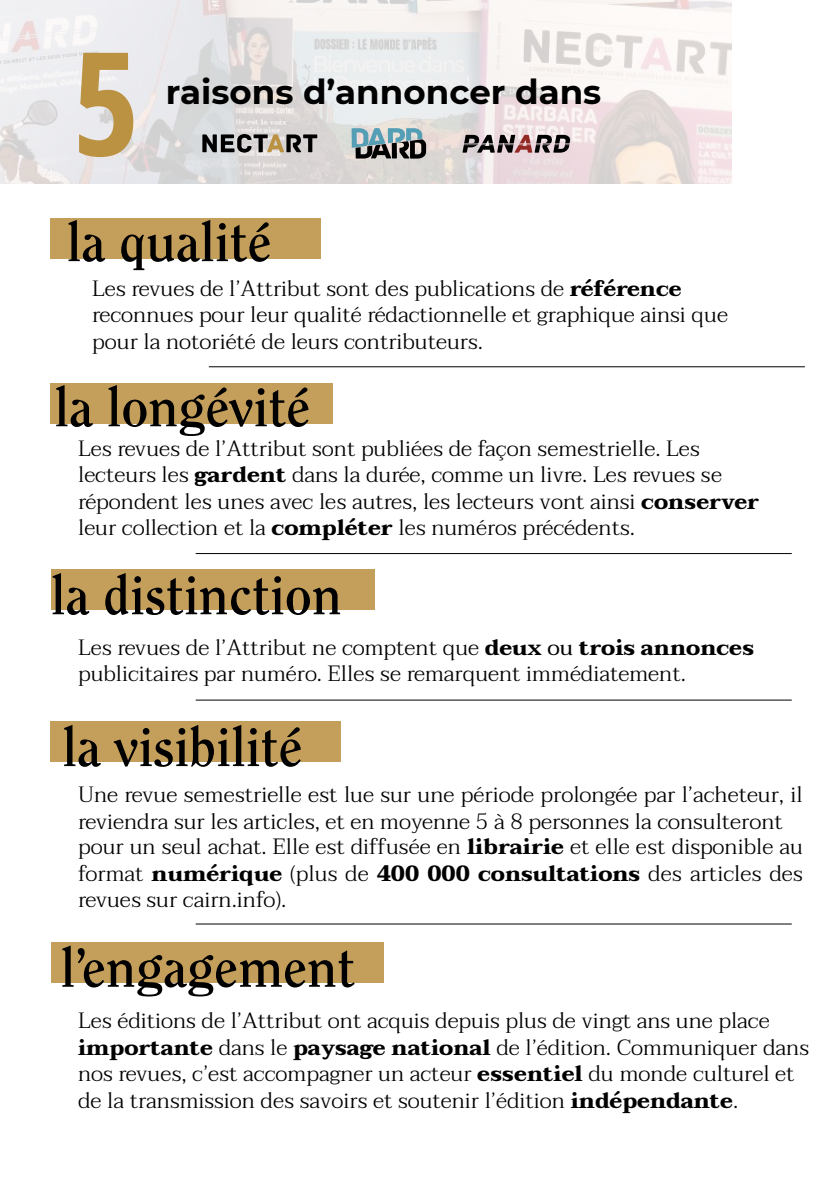
<style>
.page{position:relative;width:840px;height:1191px;background:#fff}
.page>*{position:absolute;margin:0;border:0;box-sizing:border-box;transform-origin:0 0}
.t1{font:700 144px "Open Sans Condensed";color:#bb9142}
.t2{font:700 54px "Clearface ITC Pro";color:#000}
.t3{font:700 34px "Montserrat";color:#000}
.t4{font:300 22px/26.4px "Taviraj";color:#000}
.s1{font-weight:700}
.s2{font-weight:400}
.s3{font-family:"font 000000002 ceb 8 b 0 e";font-weight:400}
</style>
<div class="page">
<svg style="left:0;top:0;width:732px;height:184px"></svg>
<hr style="left:209px;top:366px;width:595px;height:1px;background:#000">
<hr style="left:195px;top:553px;width:596px;height:1px;background:#000">
<hr style="left:195px;top:699px;width:596px;height:1px;background:#000">
<hr style="left:195px;top:923px;width:596px;height:1px;background:#000">
<div style="left:51px;top:218px;width:270px;height:40px;background:#c49f5b"></div>
<div style="left:51px;top:383px;width:281px;height:40px;background:#c49f5b"></div>
<div style="left:51px;top:569px;width:323px;height:41px;background:#c49f5b"></div>
<div style="left:51px;top:721px;width:289px;height:41px;background:#c49f5b"></div>
<div style="left:51px;top:942px;width:332px;height:41px;background:#c49f5b"></div>
<svg style="left:351px;top:128px;width:75px;height:31px;background:#76878d"></svg>
<svg style="left:202px;top:134px;width:115px;height:19px;background:#7c7873"></svg>
<svg style="left:462px;top:135px;width:108px;height:18px;background:#806f71"></svg>
<h1 class="t1" style="left:72px;top:5px;width:69px">5</h1>
<h3 class="t3" style="left:166px;top:67px;width:436px">raisons d’annoncer dans</h3>
<h2 class="t2" style="left:66px;top:209px;width:206px">la qualité</h2>
<p class="t4" style="left:92px;top:276px;width:637px">Les revues de l’Attribut sont des publications de <span class="s1">référence </span>reconnues pour leur qualité rédactionnelle et graphique ainsi que pour la notoriété de leurs contributeurs.</p>
<h2 class="t2" style="left:54px;top:374px;width:257px">la longévité</h2>
<p class="t4" style="left:78px;top:436px;width:682px">Les revues de l’Attribut sont publiées de façon semestrielle. Les lecteurs les <span class="s1">gardent</span> dans la durée, comme un livre. Les revues se répondent les unes avec les autres, les lecteurs vont ainsi <span class="s1">conserver </span>leur collection et la <span class="s1">compléter</span> les numéros précédents.</p>
<h2 class="t2" style="left:51px;top:562px;width:292px">la distinction</h2>
<p class="t4" style="left:78px;top:634px;width:677px">Les revues de l’Attribut ne comptent que <span class="s1">deux</span> <span class="s2">ou</span> <span class="s1">trois annonces </span>publicitaires par numéro. Elles se remarquent immédiatement.</p>
<h2 class="t2" style="left:62px;top:714px;width:242px">la visibilité</h2>
<p class="t4" style="left:78px;top:781px;width:725px">Une revue semestrielle est lue sur une période prolongée par l’acheteur, il reviendra sur les articles, et en moyenne 5 à 8 personnes la consulteront pour un seul achat. Elle est diffusée en <span class="s1">librairie</span> et elle est disponible au format <span class="s1">numérique</span> (plus de <span class="s3">400 000 consultations</span> des articles des revues sur cairn.info).</p>
<h2 class="t2" style="left:60px;top:934px;width:296px">l’engagement</h2>
<p class="t4" style="left:78px;top:1007px;width:732px">Les éditions de l’Attribut ont acquis depuis plus de vingt ans une place <span class="s1">importante</span> dans le <span class="s1">paysage national</span> de l’édition. Communiquer dans nos revues, c’est accompagner un acteur <span class="s1">essentiel</span> du monde culturel et de la transmission des savoirs et soutenir l’édition <span class="s1">indépendante</span>.</p>
</div>
